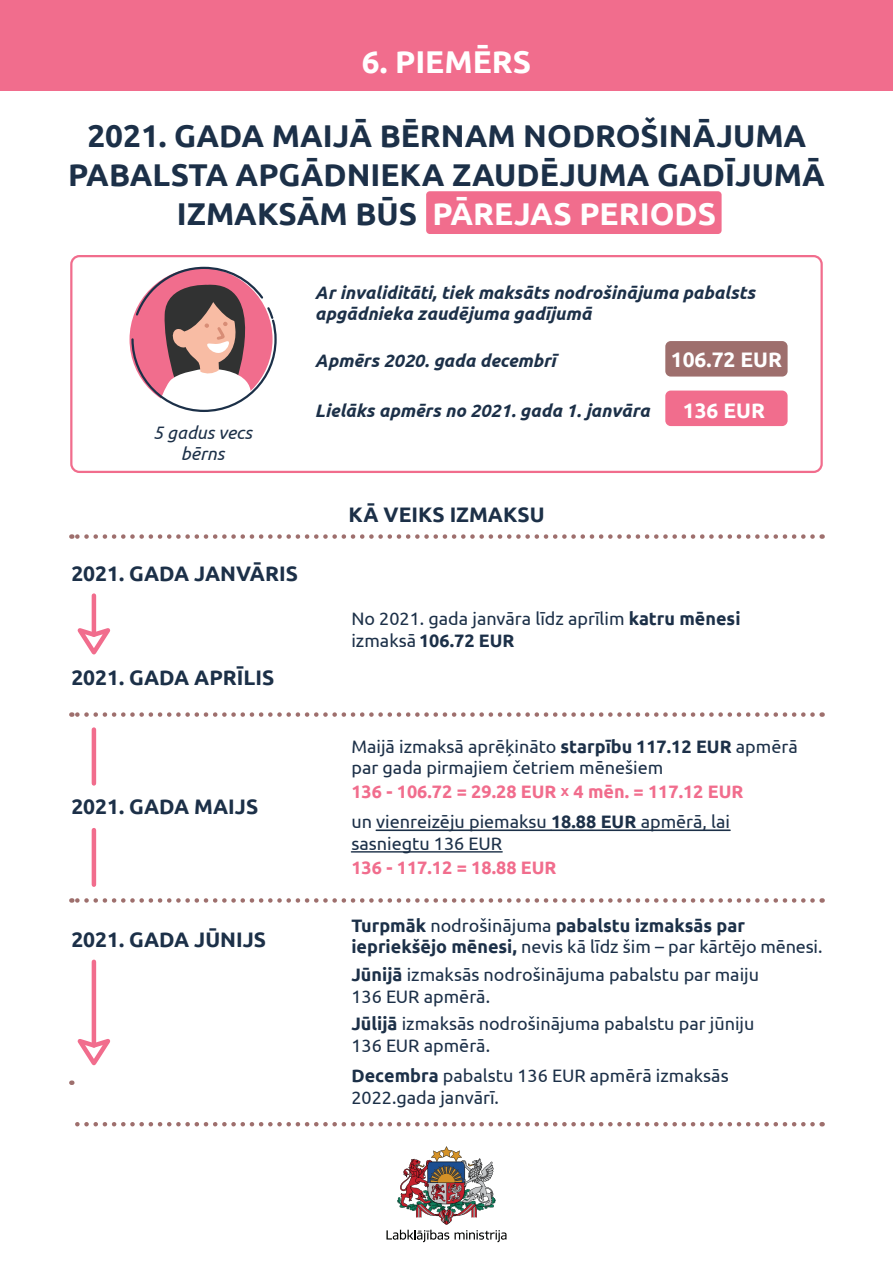
<style>
.page{position:relative;width:893px;height:1263px;background:#fff}
.page>*{position:absolute;margin:0;border:0;box-sizing:border-box;transform-origin:0 0}
.t1{font:700 31.5px/39px "Ubuntu";color:#1c3048;text-align:center}
.t2{font:700 31.5px "Ubuntu";color:#fff}
.t3{font:700 21px "Ubuntu";color:#1c3048}
.t4{font:700 21px "Ubuntu";color:#fff}
.t5{font:18px/21.6px "Ubuntu";color:#1c3048}
.t6{font:italic 700 18px/21.6px "Ubuntu";color:#1c3048}
.t7{font:700 18px/30.2px "Ubuntu";color:#f16d8d}
.t8{font:italic 18px/21.6px "Ubuntu";color:#1c3048;text-align:center}
.s1{color:#fff}
.s2{font-weight:700}
.s3{font-size:15px}
.s4{font-weight:400;color:#1c3048}
.s5{color:#1c3048}
</style>
<div class="page">
<div style="left:70px;top:255px;width:753px;height:218px;border:2px solid #f16d8d;border-radius:8px"></div>
<div style="left:0;top:0;width:893px;height:90px;background:#f16d8d"></div>
<div style="left:426px;top:191px;width:296px;height:43px;background:#f16d8d;border-radius:4px"></div>
<div style="left:665px;top:391px;width:123px;height:35px;background:#f16d8d;border-radius:5px"></div>
<div style="left:665px;top:341px;width:123px;height:36px;background:#9e6f6d;border-radius:5px"></div>
<img style="left:386px;top:1146px;width:120px;height:96px">
<svg style="left:130px;top:266px;width:147px;height:146px"></svg>
<svg style="left:71px;top:534px;width:742px;height:5px"></svg>
<svg style="left:71px;top:712px;width:742px;height:5px"></svg>
<hr style="left:92px;top:596px;width:4px;height:39px;background:#f16d8d">
<svg style="left:77px;top:622px;width:34px;height:33px"></svg>
<svg style="left:71px;top:898px;width:742px;height:5px"></svg>
<hr style="left:92px;top:962px;width:4px;height:83px;background:#f16d8d">
<svg style="left:77px;top:1033px;width:34px;height:33px"></svg>
<hr style="left:92px;top:830px;width:4px;height:55px;background:#f16d8d">
<hr style="left:92px;top:729px;width:4px;height:54px;background:#f16d8d">
<svg style="left:76px;top:1122px;width:737px;height:4px"></svg>
<hr style="left:376px;top:829px;width:175px;height:2px;background:#1c3048">
<hr style="left:551px;top:829px;width:90px;height:2px;background:#1c3048">
<hr style="left:641px;top:829px;width:89px;height:2px;background:#1c3048">
<hr style="left:351px;top:851px;width:151px;height:1px;background:#1c3048">
<h1 class="t2" style="left:362px;top:42px;width:171px">6. PIEMĒRS</h1>
<h1 class="t1" style="left:68px;top:116px;width:758px">2021. GADA MAIJĀ BĒRNAM NODROŠINĀJUMA<br>PABALSTA APGĀDNIEKA ZAUDĒJUMA GADĪJUMĀ<br>IZMAKSĀM BŪS <span class="s1">PĀREJAS PERIODS</span></h1>
<p class="t8" style="left:153px;top:421px;width:101px">5 gadus vecs bērns</p>
<p class="t3" style="left:71px;top:561px;width:228px">2021. GADA JANVĀRIS</p>
<p class="t3" style="left:71px;top:664px;width:204px">2021. GADA APRĪLIS</p>
<p class="t6" style="left:315px;top:281px;width:442px">Ar invaliditāti, tiek maksāts nodrošinājuma pabalsts apgādnieka zaudējuma gadījumā</p>
<p class="t6" style="left:315px;top:350px;width:242px">Apmērs 2020. gada decembrī</p>
<p class="t6" style="left:315px;top:400px;width:336px">Lielāks apmērs no 2021. gada 1. janvāra</p>
<p class="t4" style="left:671px;top:347px;width:113px">106.72 EUR</p>
<p class="t4" style="left:683px;top:397px;width:84px">136 EUR</p>
<p class="t3" style="left:348px;top:501px;width:198px">KĀ VEIKS IZMAKSU</p>
<p class="t5" style="left:351px;top:607px;width:391px">No 2021. gada janvāra līdz aprīlim <span class="s2">katru mēnesi </span>izmaksā <span class="s2">106.72 EUR</span></p>
<p class="t3" style="left:71px;top:794px;width:188px">2021. GADA MAIJS</p>
<p class="t5" style="left:351px;top:735px;width:448px">Maijā izmaksā aprēķināto <span class="s2">starpību 117.12 EUR</span> apmērā par gada pirmajiem četriem mēnešiem</p>
<p class="t7" style="left:351px;top:776px;width:394px">136 - 106.72 = 29.28 EUR <span class="s3">x</span> 4 mēn. = 117.12 EUR <span class="s4">un vienreizēju piemaksu</span> <span class="s5">18.88 EUR</span> <span class="s4">apmērā, lai</span></p>
<p class="t5" style="left:351px;top:832px;width:152px">sasniegtu 136 EUR</p>
<p class="t7" style="left:351px;top:852px;width:207px">136 - 117.12 = 18.88 EUR</p>
<p class="t3" style="left:71px;top:926px;width:196px">2021. GADA JŪNIJS</p>
<p class="t5" style="left:351px;top:914px;width:472px"><span class="s2">Turpmāk</span> nodrošinājuma <span class="s2">pabalstu izmaksās par iepriekšējo mēnesi,</span> nevis kā līdz šim – par kārtējo mēnesi.</p>
<p class="t5" style="left:351px;top:963px;width:409px"><span class="s2">Jūnijā</span> izmaksās nodrošinājuma pabalstu par maiju<br>136 EUR apmērā.</p>
<p class="t5" style="left:351px;top:1012px;width:405px"><span class="s2">Jūlijā</span> izmaksās nodrošinājuma pabalstu par jūniju<br>136 EUR apmērā.</p>
<p class="t5" style="left:351px;top:1064px;width:379px"><span class="s2">Decembra</span> pabalstu 136 EUR apmērā izmaksās<br>2022.gada janvārī.</p>
</div>
